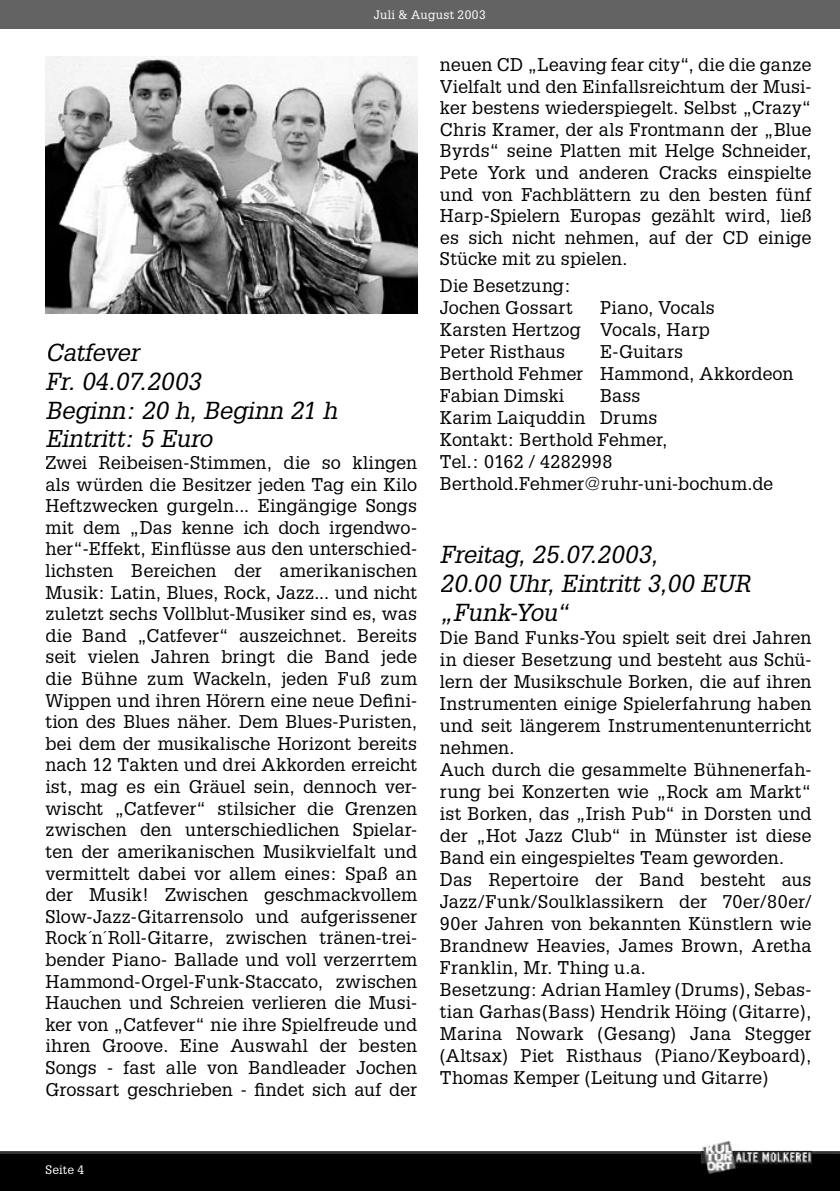
<style>
.page{position:relative;width:840px;height:1191px;background:#fff}
.page>*{position:absolute;margin:0;border:0;box-sizing:border-box;transform-origin:0 0}
.t1{font:italic 24px/28.8px "Glypha";letter-spacing:-.005em;color:#000}
.t2{font:18px/21.6px "Glypha";letter-spacing:.005em;color:#000}
.t3{font:12px "Glypha";letter-spacing:.025em;color:#fff}
</style>
<div class="page">
<img style="left:45px;top:57px;width:372px;height:256px">
<div style="left:0;top:1151px;width:839px;height:40px;background:#000"></div>
<hr style="left:0;top:1152px;width:701px;height:1px;background:#000">
<div style="left:0;top:0;width:839px;height:28px;background:#636363"></div>
<img style="left:701px;top:1141px;width:110px;height:10px">
<img style="left:701px;top:1151px;width:110px;height:23px">
<svg style="left:839px;top:0;width:1px;height:28px"></svg>
<p class="t3" style="left:373px;top:7px;width:113px">Juli &amp; August 2003</p>
<h1 class="t1" style="left:45px;top:337px;width:293px">Catfever<br>Fr. 04.07.2003<br>Beginn: 20 h, Beginn 21 h<br>Eintritt: 5 Euro</h1>
<p class="t2" style="left:45px;top:451px;width:373px;text-align:justify">Zwei Reibeisen-Stimmen, die so klingen als würden die Besitzer jeden Tag ein Kilo Heftzwecken gurgeln... Eingängige Songs mit dem „Das kenne ich doch irgendwo&shy;her“-Effekt, Einflüsse aus den unterschied&shy;lichsten Bereichen der amerikanischen Musik: Latin, Blues, Rock, Jazz... und nicht zuletzt sechs Vollblut-Musiker sind es, was die Band „Catfever“ auszeichnet. Bereits seit vielen Jahren bringt die Band jede die Bühne zum Wackeln, jeden Fuß zum Wippen und ihren Hörern eine neue Defini&shy;tion des Blues näher. Dem Blues-Puristen, bei dem der musikalische Horizont bereits nach 12 Takten und drei Akkorden erreicht ist, mag es ein Gräuel sein, dennoch ver&shy;wischt „Catfever“ stilsicher die Grenzen zwischen den unterschiedlichen Spielar&shy;ten der amerikanischen Musikvielfalt und vermittelt dabei vor allem eines: Spaß an der Musik! Zwischen geschmackvollem Slow-Jazz-Gitarrensolo und aufgerissener Rock´n´Roll-Gitarre, zwischen tränen-trei&shy;bender Piano- Ballade und voll verzerrtem Hammond-Orgel-Funk-Staccato, zwischen Hauchen und Schreien verlieren die Musi&shy;ker von „Catfever“ nie ihre Spielfreude und ihren Groove. Eine Auswahl der besten Songs - fast alle von Bandleader Jochen Grossart geschrieben - findet sich auf der</p>
<p class="t2" style="left:439px;top:53px;width:373px;text-align:justify">neuen CD „Leaving fear city“, die die ganze Vielfalt und den Einfallsreichtum der Musi&shy;ker bestens wiederspiegelt. Selbst „Crazy“ Chris Kramer, der als Frontmann der „Blue Byrds“ seine Platten mit Helge Schneider, Pete York und anderen Cracks einspielte und von Fachblättern zu den besten fünf Harp-Spielern Europas gezählt wird, ließ es sich nicht nehmen, auf der CD einige Stücke mit zu spielen.</p>
<p class="t2" style="left:439px;top:274px;width:134px">Die Besetzung:<br>Jochen Gossart</p>
<p class="t2" style="left:439px;top:296px;width:276px;text-indent:160px">Piano, Vocals<br>Karsten Hertzog Vocals, Harp<br>Peter Risthaus</p>
<p class="t2" style="left:439px;top:340px;width:355px;text-indent:160px">E-Guitars<br>Berthold Fehmer Hammond, Akkordeon<br>Fabian Dimski</p>
<p class="t2" style="left:439px;top:384px;width:334px;text-indent:160px">Bass<br>Karim Laiquddin Drums<br>Kontakt: Berthold Fehmer,<br>Tel.: 0162 / 4282998<br>Berthold.Fehmer@ruhr-uni-bochum.de</p>
<h1 class="t1" style="left:439px;top:539px;width:312px">Freitag, 25.07.2003,<br>20.00 Uhr, Eintritt 3,00 EUR „Funk-You“</h1>
<p class="t2" style="left:439px;top:626px;width:373px">Die Band Funks-You spielt seit drei Jahren in dieser Besetzung und besteht aus Schü&shy;lern der Musikschule Borken, die auf ihren Instrumenten einige Spielerfahrung haben und seit längerem Instrumentenunterricht nehmen.<br>Auch durch die gesammelte Bühnenerfah&shy;rung bei Konzerten wie „Rock am Markt“ ist Borken, das „Irish Pub“ in Dorsten und der „Hot Jazz Club“ in Münster ist diese Band ein eingespieltes Team geworden.<br>Das Repertoire der Band besteht aus Jazz/Funk/Soulklassikern der 70er/80er/ 90er Jahren von bekannten Künstlern wie Brandnew Heavies, James Brown, Aretha Franklin, Mr. Thing u.a.<br>Besetzung: Adrian Hamley (Drums), Sebas&shy;tian Garhas(Bass) Hendrik Höing (Gitarre), Marina Nowark (Gesang) Jana Stegger (Altsax) Piet Risthaus (Piano/Keyboard), Thomas Kemper (Leitung und Gitarre)</p>
<p class="t3" style="left:45px;top:1162px;width:40px">Seite 4</p>
</div>
